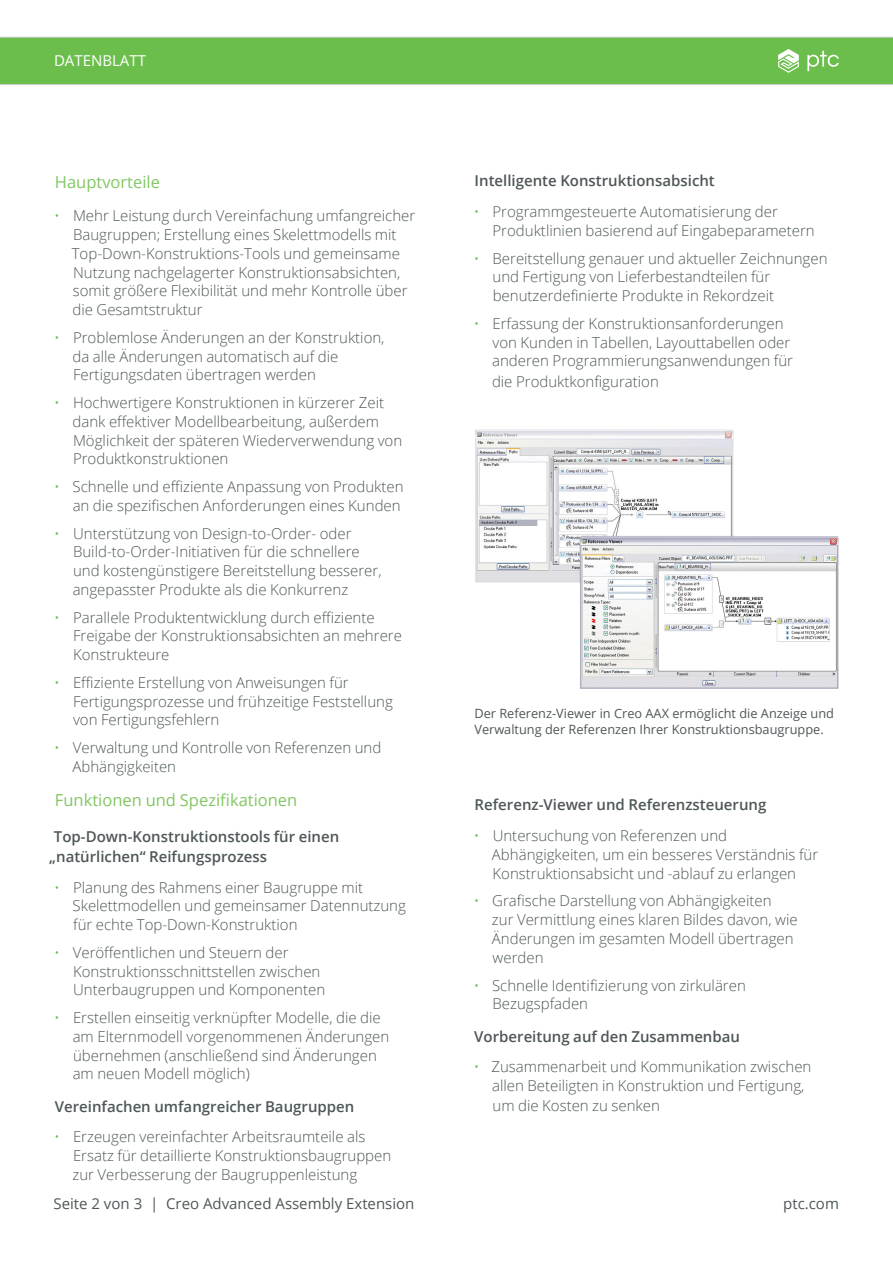
<style>
.page{position:relative;width:893px;height:1263px;background:#fff}
.page>*{position:absolute;margin:0;border:0;box-sizing:border-box;transform-origin:0 0}
._3__Text_Subhead_1{font:16.5px "Open Sans";color:#82c663}
.t1{font:300 15px/18.8px "Open Sans";color:#4e5758}
._3__Text_Subhead_2{font:600 15px/20.2px "Open Sans";color:#4e5758}
.t2{font:15px "Open Sans";color:#4e5758}
.t3{font:15px "Open Sans";color:#fff}
._6__Caption{font:12.75px/16.5px "Open Sans";color:#4e5758}
.s1{color:#6cbe4c}
</style>
<div class="page">
<div style="left:0;top:37px;width:893px;height:48px;background:#6cbe4c"></div>
<img style="left:475px;top:429px;width:364px;height:259px">
<p class="t3" style="left:54px;top:50px;width:93px">DATENBLATT</p>
<p class="_3__Text_Subhead_1" style="left:55px;top:170px;width:107px">Hauptvorteile</p>
<p class="t1" style="left:72px;top:206px;width:345px;text-indent:-18px"><span class="s1">•</span> Mehr Leistung durch Vereinfachung umfangreicher Baugruppen; Erstellung eines Skelettmodells mit Top-Down-Konstruktions-Tools und gemeinsame Nutzung nachgelagerter Konstruktionsabsichten, somit größere Flexibilität und mehr Kontrolle über die Gesamtstruktur</p>
<p class="t1" style="left:73px;top:328px;width:314px;text-indent:-18px"><span class="s1">•</span> Problemlose Änderungen an der Konstruktion, da alle Änderungen automatisch auf die<br>Fertigungsdaten übertragen werden</p>
<p class="t1" style="left:73px;top:393px;width:331px;text-indent:-18px"><span class="s1">•</span> Hochwertigere Konstruktionen in kürzerer Zeit dank effektiver Modellbearbeitung, außerdem Möglichkeit der späteren Wiederverwendung von Produktkonstruktionen</p>
<p class="t1" style="left:54px;top:477px;width:351px;text-align:right"><span class="s1">•</span> Schnelle und effiziente Anpassung von Produkten an die spezifischen Anforderungen eines Kunden</p>
<p class="t1" style="left:73px;top:523px;width:310px;text-indent:-18px"><span class="s1">•</span> Unterstützung von Design-to-Order- oder Build-to-Order-Initiativen für die schnellere und kostengünstigere Bereitstellung besserer, angepasster Produkte als die Konkurrenz</p>
<p class="t1" style="left:73px;top:607px;width:330px;text-indent:-19px"><span class="s1">•</span> Parallele Produktentwicklung durch effiziente<br>Freigabe der Konstruktionsabsichten an mehrere<br>Konstrukteure</p>
<p class="t1" style="left:73px;top:673px;width:321px;text-indent:-19px"><span class="s1">•</span> Effiziente Erstellung von Anweisungen für<br>Fertigungsprozesse und frühzeitige Feststellung von Fertigungsfehlern</p>
<p class="t1" style="left:72px;top:738px;width:310px;text-indent:-18px"><span class="s1">•</span> Verwaltung und Kontrolle von Referenzen und<br>Abhängigkeiten</p>
<p class="_3__Text_Subhead_1" style="left:55px;top:789px;width:244px">Funktionen und Spezifikationen</p>
<p class="_3__Text_Subhead_2" style="left:49px;top:826px;width:292px;text-indent:5px">Top-Down-Konstruktionstools für einen „natürlichen“ Reifungsprozess</p>
<p class="t1" style="left:73px;top:877px;width:335px;text-indent:-18px"><span class="s1">•</span> Planung des Rahmens einer Baugruppe mit<br>Skelettmodellen und gemeinsamer Datennutzung für echte Top-Down-Konstruktion</p>
<p class="t1" style="left:73px;top:943px;width:254px;text-indent:-19px"><span class="s1">•</span> Veröffentlichen und Steuern der<br>Konstruktionsschnittstellen zwischen<br>Unterbaugruppen und Komponenten</p>
<p class="t1" style="left:73px;top:1008px;width:318px;text-indent:-18px"><span class="s1">•</span> Erstellen einseitig verknüpfter Modelle, die die am Elternmodell vorgenommenen Änderungen übernehmen (anschließend sind Änderungen am neuen Modell möglich)</p>
<p class="_3__Text_Subhead_2" style="left:55px;top:1096px;width:301px">Vereinfachen umfangreicher Baugruppen</p>
<p class="t1" style="left:72px;top:1127px;width:320px;text-indent:-18px"><span class="s1">•</span> Erzeugen vereinfachter Arbeitsraumteile als<br>Ersatz für detaillierte Konstruktionsbaugruppen zur Verbesserung der Baugruppenleistung</p>
<p class="_3__Text_Subhead_2" style="left:475px;top:171px;width:242px">Intelligente Konstruktionsabsicht</p>
<p class="t1" style="left:492px;top:202px;width:324px;text-indent:-19px"><span class="s1">•</span> Programmgesteuerte Automatisierung der<br>Produktlinien basierend auf Eingabeparametern</p>
<p class="t1" style="left:492px;top:248px;width:337px;text-indent:-19px"><span class="s1">•</span> Bereitstellung genauer und aktueller Zeichnungen und Fertigung von Lieferbestandteilen für benutzerdefinierte Produkte in Rekordzeit</p>
<p class="t1" style="left:492px;top:314px;width:302px;text-indent:-18px"><span class="s1">•</span> Erfassung der Konstruktionsanforderungen von Kunden in Tabellen, Layouttabellen oder anderen Programmierungsanwendungen für</p>
<p class="t1" style="left:492px;top:371px;width:168px">die Produktkonfiguration</p>
<p class="_6__Caption" style="left:474px;top:704px;width:361px">Der Referenz-Viewer in Creo AAX ermöglicht die Anzeige und<br>Verwaltung der Referenzen Ihrer Konstruktionsbaugruppe.</p>
<p class="_3__Text_Subhead_2" style="left:475px;top:794px;width:293px">Referenz-Viewer und Referenzsteuerung</p>
<p class="t1" style="left:492px;top:826px;width:328px;text-indent:-18px"><span class="s1">•</span> Untersuchung von Referenzen und<br>Abhängigkeiten, um ein besseres Verständnis für<br>Konstruktionsabsicht und -ablauf zu erlangen</p>
<p class="t1" style="left:492px;top:891px;width:307px;text-indent:-18px"><span class="s1">•</span> Grafische Darstellung von Abhängigkeiten<br>zur Vermittlung eines klaren Bildes davon, wie Änderungen im gesamten Modell übertragen werden</p>
<p class="t1" style="left:492px;top:975px;width:255px;text-indent:-19px"><span class="s1">•</span> Schnelle Identifizierung von zirkulären<br>Bezugspfaden</p>
<p class="_3__Text_Subhead_2" style="left:474px;top:1025px;width:267px">Vorbereitung auf den Zusammenbau</p>
<p class="t1" style="left:492px;top:1057px;width:321px;text-indent:-18px"><span class="s1">•</span> Zusammenarbeit und Kommunikation zwischen allen Beteiligten in Konstruktion und Fertigung,</p>
<p class="t1" style="left:492px;top:1096px;width:169px">um die Kosten zu senken</p>
<p class="t2" style="left:53px;top:1193px;width:362px">Seite 2 von 3 | Creo Advanced Assembly Extension</p>
<p class="t2" style="left:783px;top:1193px;width:57px">ptc.com</p>
</div>
